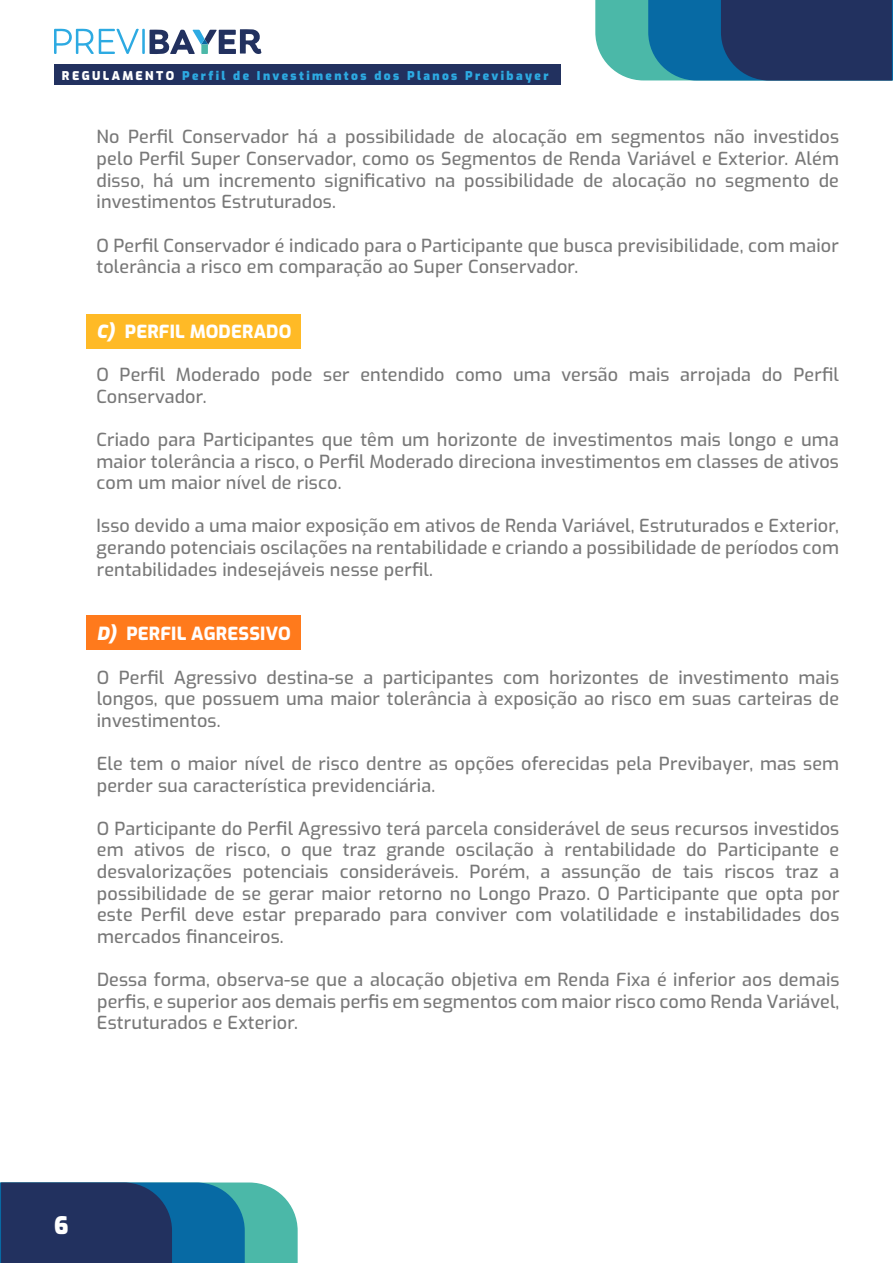
<style>
.page{position:relative;width:893px;height:1263px;background:#fff}
.page>*{position:absolute;margin:0;border:0;box-sizing:border-box;transform-origin:0 0}
.t1{font:900 24px "Exo";color:#fff}
.t2{font:500 18px/21.6px "Exo";letter-spacing:.01em;color:#787878;text-align:justify}
.t3{font:800 18px "Exo";letter-spacing:.01em;color:#fff}
.t4{font:900 12px "Exo";letter-spacing:.2em;color:#2daae2}
.s1{color:#fff}
.s2{font-weight:900;font-style:italic}
</style>
<div class="page">
<svg style="left:0;top:1182px;width:298px;height:81px;background:#275c81"></svg>
<svg style="left:54px;top:29px;width:208px;height:25px"></svg>
<div style="left:54px;top:65px;width:506px;height:20px;background:#22315f"></div>
<svg style="left:595px;top:0;width:298px;height:80px;background:#275b80"></svg>
<div style="left:86px;top:615px;width:214px;height:34px;background:#ff7a1c"></div>
<div style="left:86px;top:315px;width:214px;height:34px;background:#ffba26"></div>
<p class="t4" style="left:62px;top:67px;width:488px"><span class="s1">REGULAMENTO</span> Perfil de Investimentos dos Planos Previbayer</p>
<p class="t2" style="left:97px;top:125px;width:744px">No Perfil Conservador há a possibilidade de alocação em segmentos não investidos pelo Perfil Super Conservador, como os Segmentos de Renda Variável e Exterior. Além disso, há um incremento significativo na possibilidade de alocação no segmento de investimentos Estruturados.</p>
<p class="t2" style="left:96px;top:233px;width:744px">O Perfil Conservador é indicado para o Participante que busca previsibilidade, com maior tolerância a risco em comparação ao Super Conservador.</p>
<p class="t3" style="left:96px;top:318px;width:196px"><span class="s2">C)</span> PERFIL MODERADO</p>
<p class="t2" style="left:96px;top:363px;width:744px">O Perfil Moderado pode ser entendido como uma versão mais arrojada do Perfil<br>Conservador.</p>
<p class="t2" style="left:96px;top:428px;width:744px">Criado para Participantes que têm um horizonte de investimentos mais longo e uma maior tolerância a risco, o Perfil Moderado direciona investimentos em classes de ativos com um maior nível de risco.</p>
<p class="t2" style="left:97px;top:514px;width:744px">Isso devido a uma maior exposição em ativos de Renda Variável, Estruturados e Exterior, gerando potenciais oscilações na rentabilidade e criando a possibilidade de períodos com rentabilidades indesejáveis nesse perfil.</p>
<p class="t3" style="left:97px;top:621px;width:196px"><span class="s2">D)</span> PERFIL AGRESSIVO</p>
<p class="t2" style="left:97px;top:665px;width:744px">O Perfil Agressivo destina-se a participantes com horizontes de investimento mais longos, que possuem uma maior tolerância à exposição ao risco em suas carteiras de investimentos.</p>
<p class="t2" style="left:97px;top:752px;width:744px">Ele tem o maior nível de risco dentre as opções oferecidas pela Previbayer, mas sem perder sua característica previdenciária.</p>
<p class="t2" style="left:97px;top:817px;width:744px">O Participante do Perfil Agressivo terá parcela considerável de seus recursos investidos em ativos de risco, o que traz grande oscilação à rentabilidade do Participante e desvalorizações potenciais consideráveis. Porém, a assunção de tais riscos traz a possibilidade de se gerar maior retorno no Longo Prazo. O Participante que opta por este Perfil deve estar preparado para conviver com volatilidade e instabilidades dos mercados financeiros.</p>
<p class="t2" style="left:97px;top:968px;width:744px">Dessa forma, observa-se que a alocação objetiva em Renda Fixa é inferior aos demais perfis, e superior aos demais perfis em segmentos com maior risco como Renda Variável, Estruturados e Exterior.</p>
<h1 class="t1" style="left:54px;top:1208px;width:16px">6</h1>
</div>
